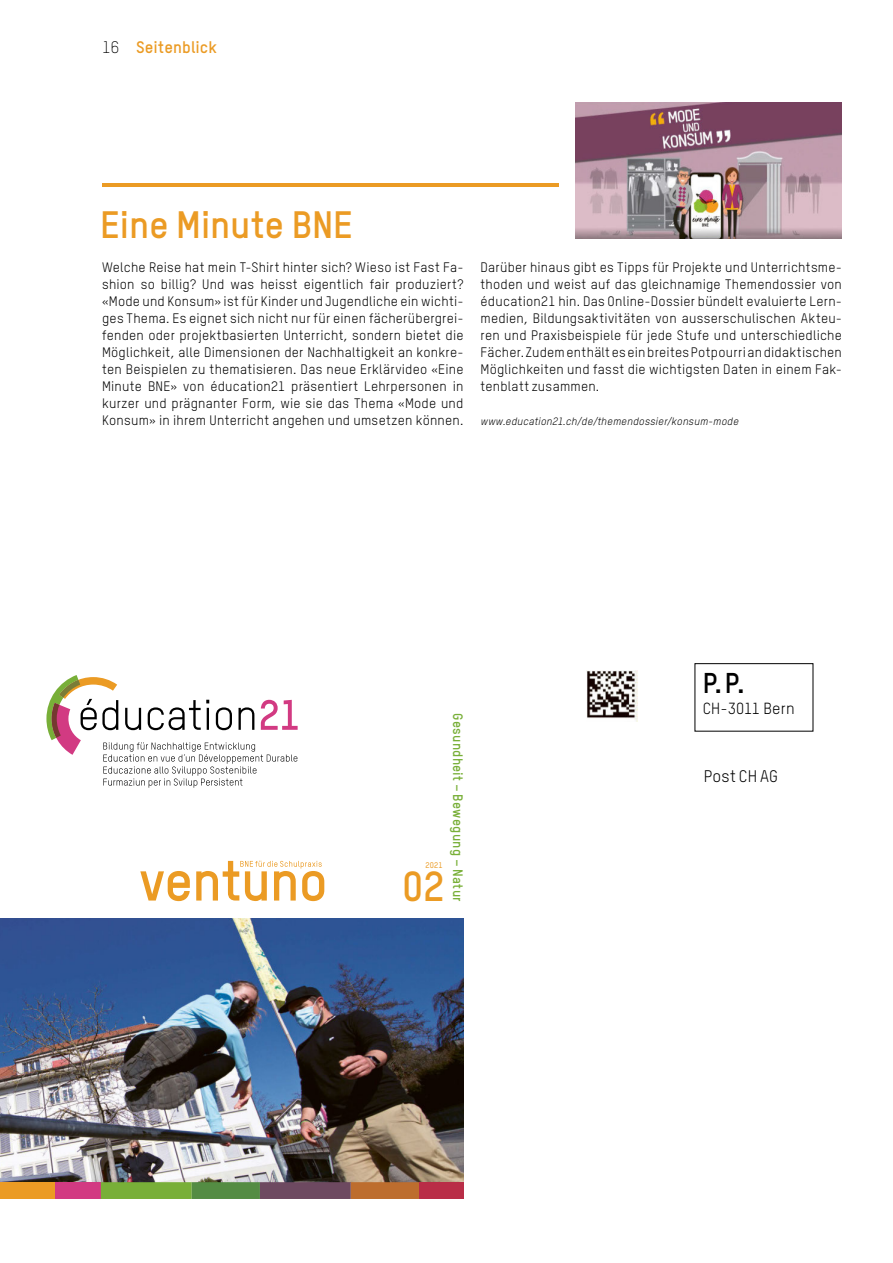
<style>
.page{position:relative;width:893px;height:1263px;background:#fff}
.page>*{position:absolute;margin:0;border:0;box-sizing:border-box;transform-origin:0 0}
._0_Cover_Ausgabenumm{font:700 41.4px "TSTARPRO";color:#eb9b24}
._2_Grundschrift_9_pt{font:700 37.5px "TSTARPRO";letter-spacing:-.005em;color:#eb9b24}
.t1{font:700 28.2px "TSTARPRO";color:#000}
._1_Untertitel_11_pt{font:700 16.5px "TSTARPRO";letter-spacing:.01em;color:#eb9b24}
._1_Untertitel_11_pt-2{font:16.5px "TSTARPRO";letter-spacing:.01em;color:#000}
.t2{font:300 16.5px "TSTARPRO";color:#000}
.t3{font:15.9px "TSTARPRO";letter-spacing:.01em;color:#000}
._2_Grundschrift_9_pt-2{font:13.5px/17px "TSTARPRO";letter-spacing:.015em;color:#000}
._0_Cover_Thema_25_pt{font:700 13.5px "TSTARPRO";letter-spacing:.015em;color:#78af38}
._2_Grundschrift_9_pt-3{font:italic 10.5px "TSTARPRO";letter-spacing:.02em;color:#000}
._0_Cover_BNE_Jahr_13{font:500 8.1px "TSTARPRO";color:#eb9b24}
</style>
<div class="page">
<svg style="left:140px;top:861px;width:184px;height:40px"></svg>
<hr style="left:102px;top:184px;width:456px;height:3px;background:#eb9b24">
<img style="left:575px;top:102px;width:267px;height:136px">
<img style="left:0;top:919px;width:463px;height:263px">
<div style="left:0;top:1182px;width:55px;height:17px;background:#eb9b24"></div>
<div style="left:55px;top:1182px;width:46px;height:17px;background:#d23a82"></div>
<svg style="left:101px;top:1182px;width:318px;height:17px;background:#7c7c44"></svg>
<div style="left:419px;top:1182px;width:44px;height:17px;background:#b92d47"></div>
<svg style="left:46px;top:675px;width:252px;height:113px"></svg>
<img style="left:587px;top:671px;width:51px;height:51px">
<div style="left:695px;top:663px;width:118px;height:68px;border:1px solid #000"></div>
<p class="t2" style="left:102px;top:38px;width:19px">16</p>
<p class="_1_Untertitel_11_pt" style="left:136px;top:37px;width:82px">Seitenblick</p>
<p class="_2_Grundschrift_9_pt" style="left:100px;top:201px;width:254px">Eine Minute BNE</p>
<p class="_2_Grundschrift_9_pt-2" style="left:102px;top:259px;width:363px">Welche Reise hat mein T-Shirt hinter sich? Wieso ist Fast Fa&shy;shion so billig? Und was heisst eigentlich fair produziert? «Mode und Konsum» ist für Kinder und Jugendliche ein wichti&shy;ges Thema. Es eignet sich nicht nur für einen fächerübergrei&shy;fenden oder projektbasierten Unterricht, sondern bietet die Möglichkeit, alle Dimensionen der Nachhaltigkeit an konkre&shy;ten Beispielen zu thematisieren. Das neue Erklärvideo «Eine Minute BNE» von éducation21 präsentiert Lehrpersonen in kurzer und prägnanter Form, wie sie das Thema «Mode und Konsum» in ihrem Unterricht angehen und umsetzen können.</p>
<p class="_2_Grundschrift_9_pt-2" style="left:480px;top:259px;width:363px;text-align:justify">Darüber hinaus gibt es Tipps für Projekte und Unterrichtsme&shy;thoden und weist auf das gleichnamige Themendossier von éducation21 hin. Das Online-Dossier bündelt evaluierte Lern&shy;medien, Bildungsaktivitäten von ausserschulischen Akteu&shy;ren und Praxisbeispiele für jede Stufe und unterschiedliche Fächer. Zudem enthält es ein breites Potpourri an didaktischen Möglichkeiten und fasst die wichtigsten Daten in einem Fak&shy;tenblatt zusammen.</p>
<p class="_2_Grundschrift_9_pt-3" style="left:480px;top:415px;width:260px">www.education21.ch/de/themendossier/konsum-mode</p>
<p class="_0_Cover_Thema_25_pt" style="left:466px;top:713px;width:190px;rotate:90deg">Gesundheit – Bewegung – Natur</p>
<p class="_0_Cover_BNE_Jahr_13" style="left:425px;top:860px;width:19px">2021</p>
<p class="_0_Cover_Ausgabenumm" style="left:402px;top:860px;width:44px">02</p>
<p class="t1" style="left:703px;top:665px;width:44px">P. P.</p>
<p class="t3" style="left:703px;top:699px;width:93px">CH-3011 Bern</p>
<p class="_1_Untertitel_11_pt-2" style="left:704px;top:767px;width:76px">Post CH AG</p>
</div>
